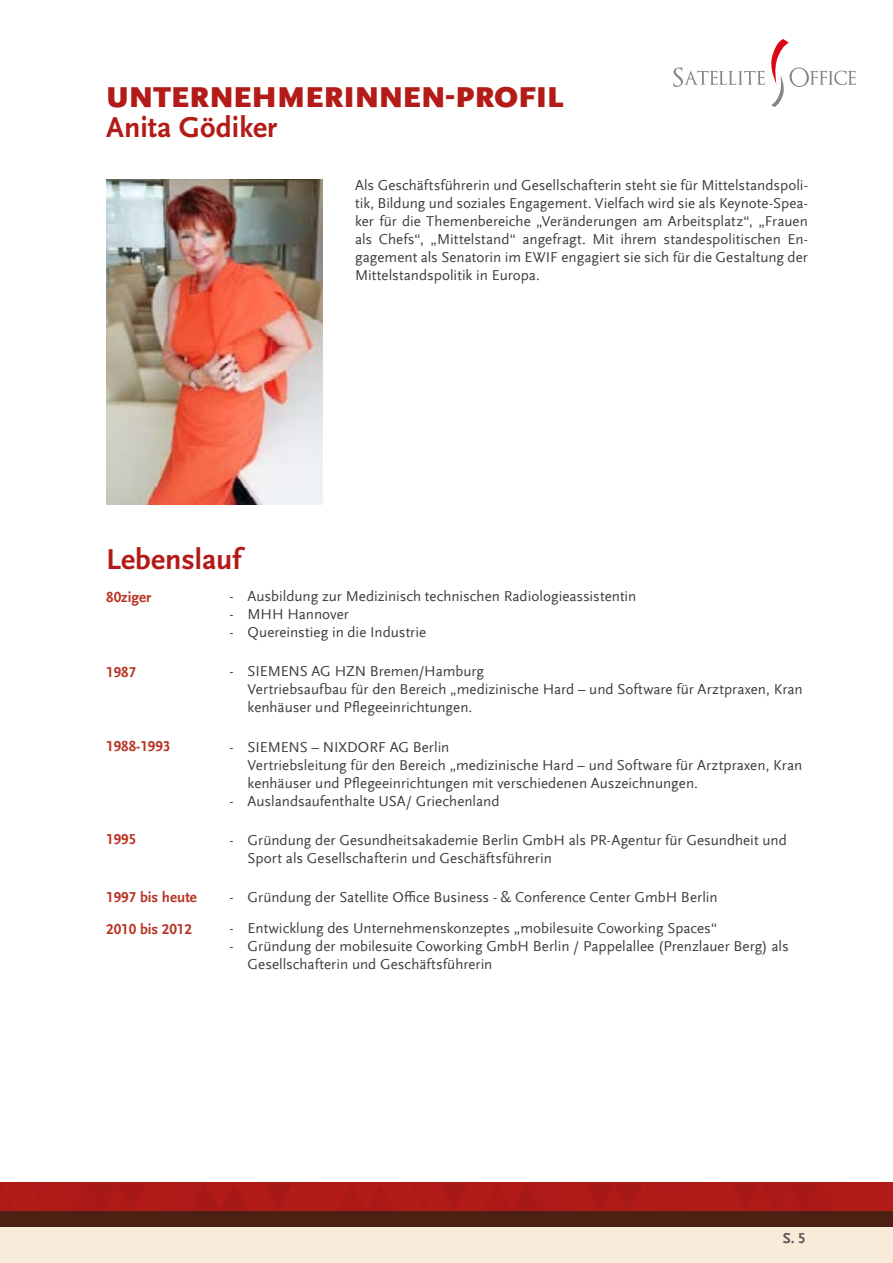
<style>
.page{position:relative;width:893px;height:1263px;background:#fff}
.page>*{position:absolute;margin:0;border:0;box-sizing:border-box;transform-origin:0 0}
.t1{font:900 30px "Scala Sans OT";letter-spacing:.01em;color:#b21b18}
.t2{font:700 30px "Scala Sans OT";color:#b21b18}
.t3{font:15px/18px "Scala Sans Offc";color:#3c3c3b}
.t4{font:700 15px/32px "Scala Sans Offc";color:#b93324}
.t5{font:700 15px "Scala Sans Offc";color:#575756}
</style>
<div class="page">
<img style="left:106px;top:179px;width:217px;height:325px">
<svg style="left:673px;top:39px;width:183px;height:68px"></svg>
<div style="left:0;top:1182px;width:893px;height:59px;background:#b21b18"></div>
<div style="left:0;top:1226px;width:893px;height:37px;background:#f9ebd9"></div>
<div style="left:0;top:1211px;width:893px;height:15px;background:#4d2014"></div>
<h1 class="t1" style="left:106px;top:80px;width:459px">UNTERNEHMERINNEN-PROFIL</h1>
<h1 class="t2" style="left:106px;top:110px;width:172px">Anita Gödiker</h1>
<p class="t3" style="left:355px;top:177px;width:454px;text-align:justify">Als Geschäftsführerin und Gesellschafterin steht sie für Mittelstandspoli&shy;tik, Bildung und soziales Engagement. Vielfach wird sie als Keynote-Spea&shy;ker für die Themenbereiche „Veränderungen am Arbeitsplatz“, „Frauen als Chefs“, „Mittelstand“ angefragt. Mit ihrem standespolitischen En&shy;gagement als Senatorin im EWIF engagiert sie sich für die Gestaltung der Mittelstandspolitik in Europa.</p>
<h1 class="t2" style="left:106px;top:542px;width:136px">Lebenslauf</h1>
<p class="t4" style="left:106px;top:581px;width:46px">80ziger</p>
<p class="t3" style="left:230px;top:587px;width:408px">- Ausbildung zur Medizinisch technischen Radiologieassistentin</p>
<p class="t3" style="left:230px;top:605px;width:121px">- MHH Hannover</p>
<p class="t3" style="left:230px;top:623px;width:198px">- Quereinstieg in die Industrie</p>
<p class="t3" style="left:248px;top:663px;width:557px;text-indent:-18px">- SIEMENS AG HZN Bremen/Hamburg<br>Vertriebsaufbau für den Bereich „medizinische Hard – und Software für Arztpraxen, Kran kenhäuser und Pflegeeinrichtungen.</p>
<p class="t3" style="left:248px;top:738px;width:556px;text-indent:-18px">- SIEMENS – NIXDORF AG Berlin<br>Vertriebsleitung für den Bereich „medizinische Hard – und Software für Arztpraxen, Kran kenhäuser und Pflegeeinrichtungen mit verschiedenen Auszeichnungen.</p>
<p class="t3" style="left:230px;top:792px;width:271px">- Auslandsaufenthalte USA/ Griechenland</p>
<p class="t3" style="left:248px;top:831px;width:541px;text-indent:-18px">- Gründung der Gesundheitsakademie Berlin GmbH als PR-Agentur für Gesundheit und<br>Sport als Gesellschafterin und Geschäftsführerin</p>
<p class="t3" style="left:230px;top:888px;width:490px">- Gründung der Satellite Office Business - &amp; Conference Center GmbH Berlin</p>
<p class="t3" style="left:230px;top:919px;width:489px">- Entwicklung des Unternehmenskonzeptes „mobilesuite Coworking Spaces“</p>
<p class="t3" style="left:248px;top:937px;width:543px;text-indent:-18px">- Gründung der mobilesuite Coworking GmbH Berlin / Pappelallee (Prenzlauer Berg) als<br>Gesellschafterin und Geschäftsführerin</p>
<p class="t4" style="left:106px;top:656px;width:31px">1987</p>
<p class="t4" style="left:106px;top:730px;width:66px">1988-1993</p>
<p class="t4" style="left:106px;top:824px;width:31px">1995</p>
<p class="t4" style="left:106px;top:881px;width:92px">1997 bis heute<br>2010 bis 2012</p>
<p class="t5" style="left:783px;top:1229px;width:25px">S. 5</p>
</div>
